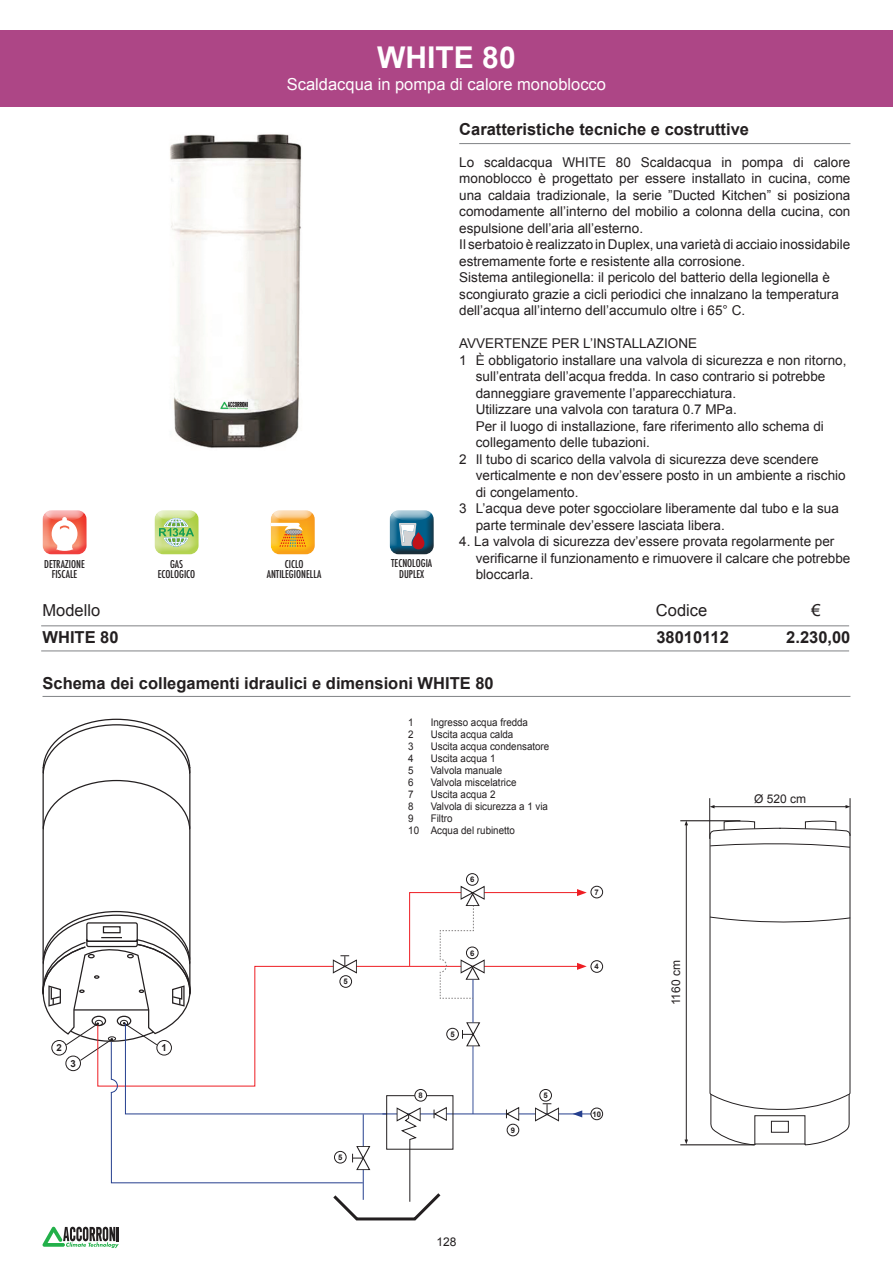
<style>
.page{position:relative;width:893px;height:1263px;background:#fff}
.page>*{position:absolute;margin:0;border:0;box-sizing:border-box;transform-origin:0 0}
.t1{font:700 30px "Arial";color:#fff}
.t2{font:700 16.5px "Arial";color:#231f20}
.t3{font:16.5px "Arial";color:#fff}
.t4{font:16.5px "Arial";color:#231f20}
.t5{font:13.5px/16.5px "Arial";color:#231f20;text-align:justify}
.t6{font:12px "Arial";color:#231f20}
.t7{font:10.5px "Arial";color:#231f20;scale:.93 1}
.t8{font:500 condensed 10.5px "Futura";color:#231f20}
.t9{font:700 9.6px "Arial";color:#231f20}
.t10{font:700 7.8px "Arial";color:#231f20}
</style>
<div class="page">
<img style="left:170px;top:134px;width:132px;height:314px">
<div style="left:0;top:30px;width:893px;height:76px;background:#ad4686"></div>
<hr style="left:459px;top:143px;width:391px;height:1px;background:#808285">
<hr style="left:41px;top:625px;width:808px;height:1px;background:#808285">
<hr style="left:41px;top:650px;width:808px;height:1px;background:#808285">
<hr style="left:43px;top:696px;width:807px;height:1px;background:#808285">
<div style="left:40px;top:511px;width:48px;height:46px;background:#ee1d23;opacity:.75"></div>
<svg style="left:45px;top:510px;width:39px;height:41px"></svg>
<div style="left:268px;top:511px;width:48px;height:46px;background:#f7931d;opacity:.75"></div>
<svg style="left:271px;top:510px;width:41px;height:37px;background:#f2b95a"></svg>
<div style="left:152px;top:511px;width:48px;height:46px;background:#a7cd37;opacity:.75"></div>
<svg style="left:157px;top:510px;width:39px;height:36px"></svg>
<div style="left:387px;top:511px;width:48px;height:46px;background:#231f20;opacity:.75"></div>
<svg style="left:392px;top:510px;width:39px;height:39px;background:#64869d"></svg>
<div style="left:591px;top:960px;width:12px;height:12px;border:1px solid #231f20;border-radius:50%"></div>
<div style="left:591px;top:886px;width:12px;height:12px;border:1px solid #231f20;border-radius:50%"></div>
<svg style="left:42px;top:718px;width:557px;height:530px"></svg>
<div style="left:415px;top:1089px;width:11px;height:12px;background:#fff;border-radius:50%"></div>
<div style="left:415px;top:1089px;width:12px;height:12px;border:1px solid #231f20;border-radius:50%"></div>
<div style="left:591px;top:1108px;width:12px;height:12px;background:#fff;border-radius:50%"></div>
<div style="left:591px;top:1108px;width:12px;height:12px;border:1px solid #231f20;border-radius:50%"></div>
<div style="left:507px;top:1124px;width:12px;height:12px;background:#fff;border-radius:50%"></div>
<div style="left:507px;top:1124px;width:12px;height:12px;border:1px solid #231f20;border-radius:50%"></div>
<svg style="left:709px;top:827px;width:142px;height:319px"></svg>
<svg style="left:709px;top:840px;width:142px;height:8px"></svg>
<svg style="left:709px;top:916px;width:142px;height:11px"></svg>
<svg style="left:710px;top:1093px;width:140px;height:19px"></svg>
<div style="left:754px;top:1115px;width:51px;height:30px;border:1px solid #231f20"></div>
<div style="left:771px;top:1121px;width:18px;height:12px;border:1px solid #231f20"></div>
<svg style="left:723px;top:820px;width:32px;height:11px"></svg>
<svg style="left:804px;top:820px;width:33px;height:11px"></svg>
<hr style="left:709px;top:798px;width:1px;height:41px;background:#231f20">
<hr style="left:850px;top:798px;width:1px;height:38px;background:#231f20">
<hr style="left:713px;top:806px;width:134px;height:1px;background:#231f20">
<svg style="left:845px;top:805px;width:5px;height:3px"></svg>
<hr style="left:680px;top:820px;width:60px;height:1px;background:#231f20">
<hr style="left:680px;top:1144px;width:74px;height:1px;background:#231f20">
<hr style="left:686px;top:824px;width:1px;height:317px;background:#231f20">
<svg style="left:685px;top:820px;width:3px;height:5px"></svg>
<p class="t8" style="left:44px;top:557px;width:42px">DETRAZIONE</p>
<p class="t8" style="left:52px;top:568px;width:27px">FISCALE</p>
<p class="t4" style="left:43px;top:599px;width:59px">Modello</p>
<p class="t2" style="left:43px;top:626px;width:78px">WHITE 80</p>
<p class="t8" style="left:170px;top:557px;width:15px">GAS</p>
<p class="t8" style="left:158px;top:568px;width:39px">ECOLOGICO</p>
<p class="t1" style="left:377px;top:37px;width:140px">WHITE 80</p>
<p class="t3" style="left:287px;top:74px;width:321px">Scaldacqua in pompa di calore monoblocco</p>
<p class="t2" style="left:459px;top:119px;width:291px">Caratteristiche tecniche e costruttive</p>
<p class="t5" style="left:459px;top:154px;width:393px">Lo scaldacqua WHITE 80 Scaldacqua in pompa di calore monoblocco è progettato per essere installato in cucina, come una caldaia tradizionale, la serie ”Ducted Kitchen” si posiziona comodamente all’interno del mobilio a colonna della cucina, con espulsione dell’aria all’esterno.</p>
<p class="t5" style="left:459px;top:236px;width:393px">Il serbatoio è realizzato in Duplex, una varietà di acciaio inossidabile</p>
<p class="t5" style="left:459px;top:253px;width:287px">estremamente forte e resistente alla corrosione.</p>
<p class="t5" style="left:459px;top:269px;width:372px">Sistema antilegionella: il pericolo del batterio della legionella è</p>
<p class="t5" style="left:459px;top:286px;width:381px">scongiurato grazie a cicli periodici che innalzano la temperatura</p>
<p class="t5" style="left:459px;top:302px;width:287px">dell’acqua all’interno dell’accumulo oltre i 65° C.</p>
<p class="t5" style="left:459px;top:335px;width:239px">AVVERTENZE PER L’INSTALLAZIONE</p>
<p class="t5" style="left:459px;top:352px;width:389px">1 È obbligatorio installare una valvola di sicurezza e non ritorno,</p>
<p class="t5" style="left:476px;top:368px;width:351px">sull’entrata dell’acqua fredda. In caso contrario si potrebbe</p>
<p class="t5" style="left:476px;top:385px;width:262px">danneggiare gravemente l’apparecchiatura.</p>
<p class="t5" style="left:476px;top:401px;width:263px">Utilizzare una valvola con taratura 0.7 MPa.</p>
<p class="t5" style="left:476px;top:418px;width:350px">Per il luogo di installazione, fare riferimento allo schema di</p>
<p class="t5" style="left:476px;top:434px;width:176px">collegamento delle tubazioni.</p>
<p class="t5" style="left:459px;top:451px;width:361px">2 Il tubo di scarico della valvola di sicurezza deve scendere</p>
<p class="t5" style="left:476px;top:467px;width:371px">verticalmente e non dev’essere posto in un ambiente a rischio</p>
<p class="t5" style="left:476px;top:484px;width:104px">di congelamento.</p>
<p class="t5" style="left:459px;top:500px;width:381px">3 L’acqua deve poter sgocciolare liberamente dal tubo e la sua</p>
<p class="t5" style="left:476px;top:517px;width:251px">parte terminale dev’essere lasciata libera.</p>
<p class="t5" style="left:459px;top:533px;width:377px">4. La valvola di sicurezza dev’essere provata regolarmente per</p>
<p class="t5" style="left:476px;top:550px;width:376px">verificarne il funzionamento e rimuovere il calcare che potrebbe</p>
<p class="t5" style="left:476px;top:566px;width:59px">bloccarla.</p>
<p class="t8" style="left:391px;top:557px;width:43px">TECNOLOGIA</p>
<p class="t8" style="left:399px;top:567px;width:27px">DUPLEX</p>
<p class="t8" style="left:285px;top:557px;width:20px">CICLO</p>
<p class="t8" style="left:267px;top:568px;width:56px">ANTILEGIONELLA</p>
<p class="t4" style="left:656px;top:599px;width:53px">Codice</p>
<p class="t2" style="left:656px;top:626px;width:74px">38010112</p>
<p class="t4" style="left:811px;top:599px;width:11px">€</p>
<p class="t2" style="left:786px;top:626px;width:66px">2.230,00</p>
<p class="t2" style="left:43px;top:672px;width:453px">Schema dei collegamenti idraulici e dimensioni WHITE 80</p>
<p class="t7" style="left:408px;top:716px;width:7px">1</p>
<p class="t7" style="left:431px;top:716px;width:106px">Ingresso acqua fredda</p>
<p class="t7" style="left:408px;top:728px;width:7px">2</p>
<p class="t7" style="left:431px;top:728px;width:90px">Uscita acqua calda</p>
<p class="t7" style="left:408px;top:740px;width:7px">3</p>
<p class="t7" style="left:431px;top:740px;width:129px">Uscita acqua condensatore</p>
<p class="t7" style="left:408px;top:752px;width:7px">4</p>
<p class="t7" style="left:431px;top:752px;width:71px">Uscita acqua 1</p>
<p class="t7" style="left:408px;top:764px;width:7px">5</p>
<p class="t7" style="left:431px;top:764px;width:78px">Valvola manuale</p>
<p class="t7" style="left:408px;top:776px;width:7px">6</p>
<p class="t7" style="left:431px;top:776px;width:94px">Valvola miscelatrice</p>
<p class="t7" style="left:408px;top:788px;width:7px">7</p>
<p class="t7" style="left:431px;top:788px;width:71px">Uscita acqua 2</p>
<p class="t7" style="left:408px;top:800px;width:7px">8</p>
<p class="t7" style="left:431px;top:800px;width:128px">Valvola di sicurezza a 1 via</p>
<p class="t7" style="left:408px;top:812px;width:7px">9</p>
<p class="t7" style="left:431px;top:812px;width:25px">Filtro</p>
<p class="t7" style="left:408px;top:824px;width:116px">10 Acqua del rubinetto</p>
<p class="t10" style="left:470px;top:874px;width:6px">6</p>
<p class="t9" style="left:56px;top:1041px;width:7px">2</p>
<p class="t9" style="left:161px;top:1041px;width:7px">1</p>
<p class="t9" style="left:70px;top:1057px;width:7px">3</p>
<p class="t10" style="left:344px;top:976px;width:6px">5</p>
<p class="t10" style="left:338px;top:1152px;width:6px">5</p>
<p class="t10" style="left:470px;top:948px;width:6px">6</p>
<p class="t10" style="left:419px;top:1090px;width:6px">8</p>
<p class="t10" style="left:450px;top:1029px;width:6px">5</p>
<p class="t10" style="left:511px;top:1125px;width:6px">9</p>
<p class="t10" style="left:543px;top:1090px;width:6px">5</p>
<p class="t6" style="left:436px;top:1234px;width:22px">128</p>
<p class="t10" style="left:595px;top:887px;width:6px">7</p>
<p class="t10" style="left:595px;top:961px;width:6px">4</p>
<p class="t10" style="left:592px;top:1109px;width:10px">10</p>
<p class="t6" style="left:668px;top:1005px;width:47px;rotate:-90deg">1160 cm</p>
<p class="t6" style="left:754px;top:790px;width:54px">Ø 520 cm</p>
</div>
